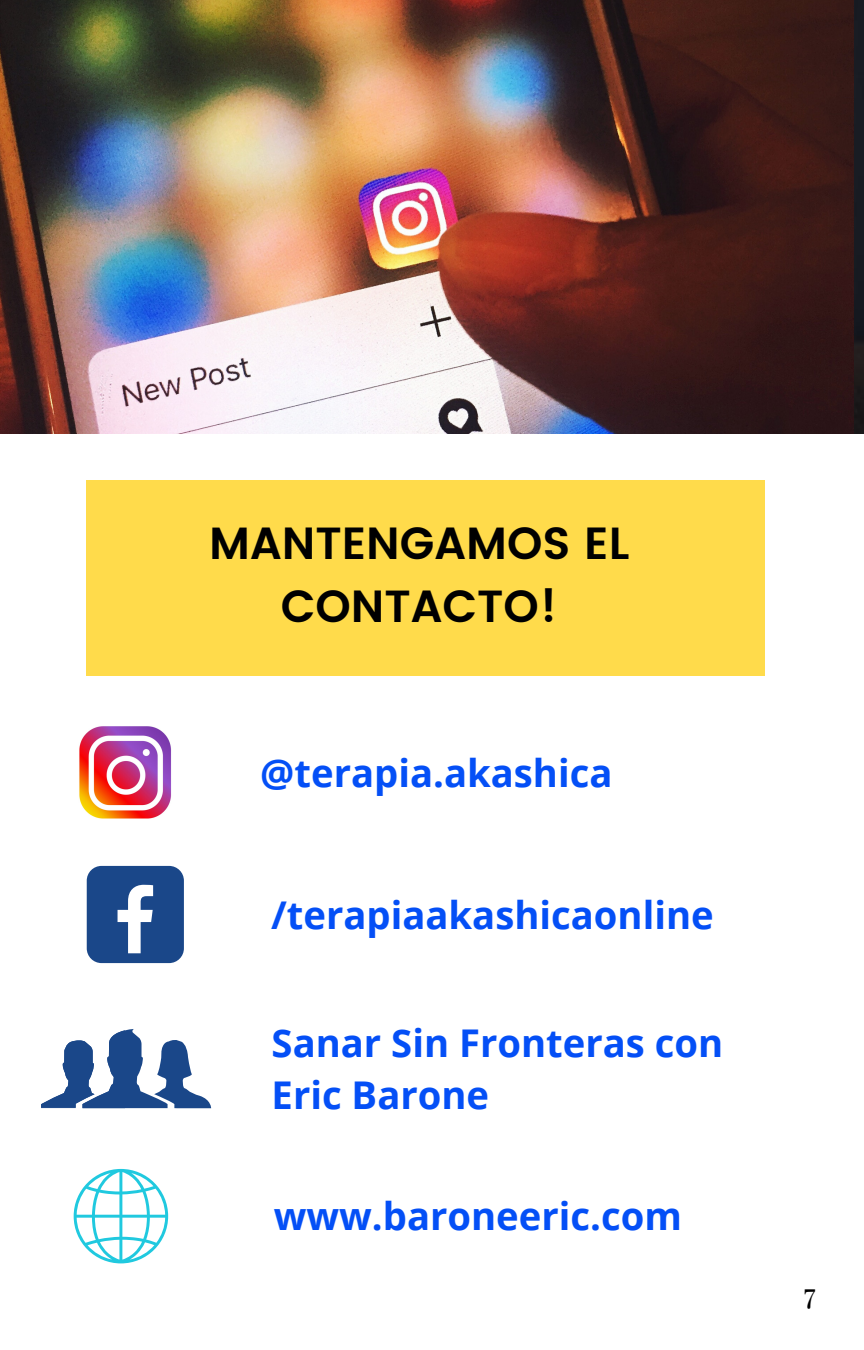
<style>
.page{position:relative;width:864px;height:1350px;background:#fff}
.page>*{position:absolute;margin:0;border:0;box-sizing:border-box;transform-origin:0 0}
.t1{font:600 45px/62.6px "Poppins";color:#000;text-align:center}
.t2{font:700 38.25px/52.2px "Open Sans";color:#044ff6}
.t3{font:26.55px "Vidaloka";color:#000}
</style>
<div class="page">
<img style="left:0;top:0;width:853px;height:434px">
<div style="left:86px;top:480px;width:678px;height:195px;background:#ffdb4b"></div>
<img style="left:79px;top:726px;width:93px;height:93px">
<div style="left:87px;top:866px;width:97px;height:97px;background:#1a4789;border-radius:15px"></div>
<svg style="left:118px;top:885px;width:35px;height:68px"></svg>
<svg style="left:41px;top:1029px;width:170px;height:79px"></svg>
<svg style="left:74px;top:1169px;width:94px;height:94px"></svg>
<p class="t1" style="left:209px;top:512px;width:422px">MANTENGAMOS EL<br>CONTACTO!</p>
<p class="t2" style="left:260px;top:746px;width:354px">@terapia.akashica</p>
<p class="t2" style="left:271px;top:888px;width:444px">/terapiaakashicaonline</p>
<p class="t2" style="left:272px;top:1016px;width:453px">Sanar Sin Fronteras con<br>Eric Barone</p>
<p class="t2" style="left:274px;top:1190px;width:410px">www.baroneeric.com</p>
<p class="t3" style="left:804px;top:1284px;width:13px">7</p>
</div>
